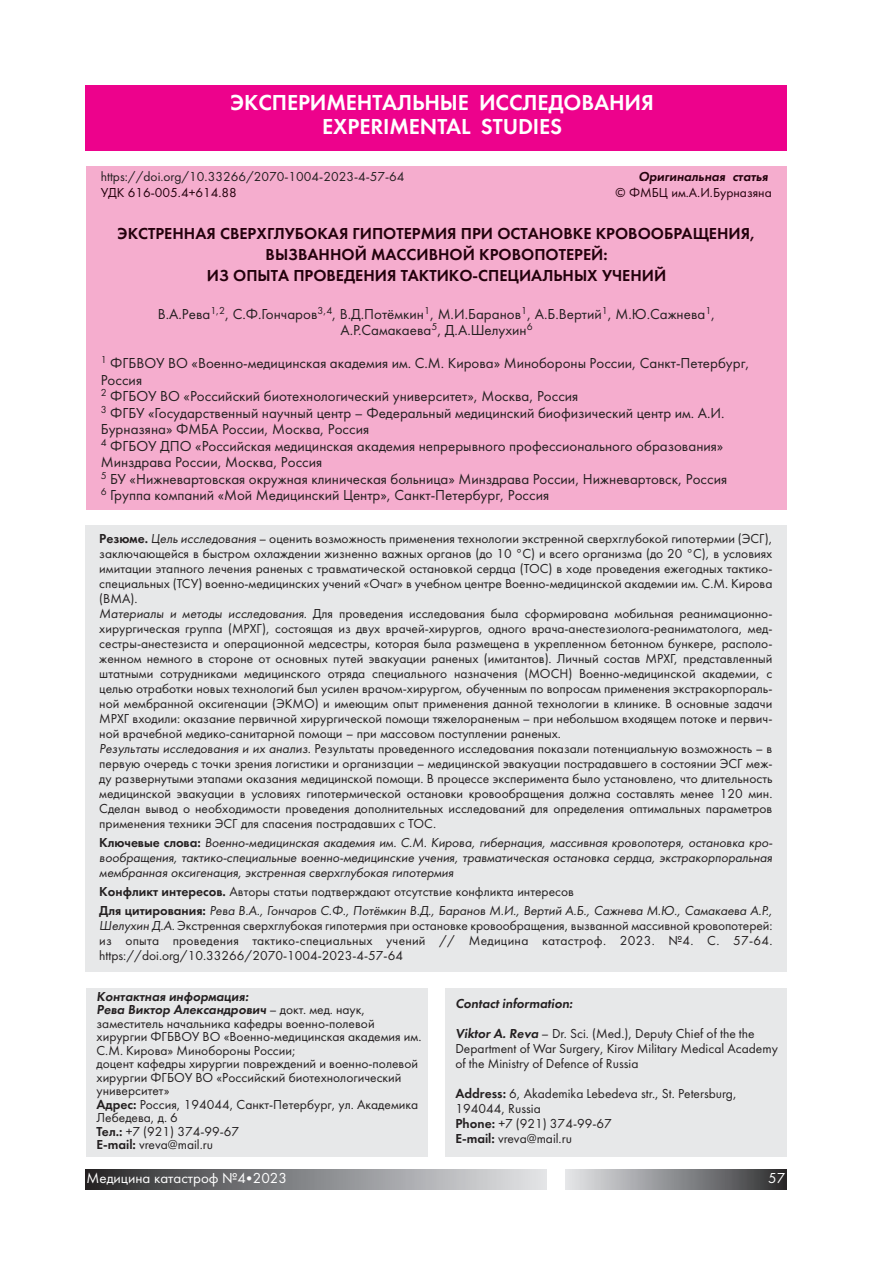
<style>
.page{position:relative;width:893px;height:1263px;background:#fff}
.page>*{position:absolute;margin:0;border:0;box-sizing:border-box;transform-origin:0 0}
.t1{font:22.5px/24px "Futura Demi C";letter-spacing:-.005em;color:#fff;text-align:center}
.t2{font:16.5px/21px "Futura Demi C";color:#23010c;text-align:center}
.t3{font:15px/16.5px "Futura Book C";color:#231f20;text-align:center}
.t4{font:15px "Futura Book C";color:#fff}
.t5{font:13.5px/15px "Futura Book C";color:#231f20}
.t6{font:italic 13.5px/15px "Futura Book C";letter-spacing:-.005em;color:#231f20;text-align:justify}
.t7{font:italic 13.5px/13.5px "Futura Demi C";color:#231f20}
.t8{font:13.5px "Futura Book C";color:#23010c}
.t9{font:italic 13.5px "Futura Demi C";color:#23010c}
.s1{font-family:"Futura Demi C"}
.s2{font-style:italic}
.s3{font-family:"Futura Demi C";font-style:normal}
.s4{font-style:normal}
.s5{font-family:"Futura Book C";font-style:normal}
.s6{font-family:"Futura Demi C";font-style:italic}
</style>
<div class="page">
<div style="left:85px;top:1169px;width:461px;height:21px;background:linear-gradient(to right,#2b2b2d,#e5e6ea)"></div>
<div style="left:566px;top:1169px;width:221px;height:21px;background:linear-gradient(to right,#e5e7ea,#2e2e30)"></div>
<div style="left:85px;top:525px;width:702px;height:447px;background:#e7e8e9"></div>
<div style="left:87px;top:166px;width:700px;height:343px;background:#f5adce"></div>
<div style="left:85px;top:85px;width:702px;height:65px;background:#ed028c"></div>
<div style="left:87px;top:988px;width:341px;height:169px;background:#e7e8e9"></div>
<div style="left:445px;top:988px;width:342px;height:169px;background:#e7e8e9"></div>
<h1 class="t1" style="left:231px;top:91px;width:425px">ЭКСПЕРИМЕНТАЛЬНЫЕ ИССЛЕДОВАНИЯ<br>EXPERIMENTAL STUDIES</h1>
<p class="t5" style="left:101px;top:168px;width:305px">https://doi.org/10.33266/2070-1004-2023-4-57-64</p>
<p class="t9" style="left:638px;top:168px;width:131px">Оригинальная статья</p>
<p class="t8" style="left:101px;top:184px;width:138px">УДК 616-005.4+614.88</p>
<p class="t8" style="left:616px;top:184px;width:158px">© ФМБЦ им.А.И.Бурназяна</p>
<p class="t2" style="left:118px;top:223px;width:639px">ЭКСТРЕННАЯ СВЕРХГЛУБОКАЯ ГИПОТЕРМИЯ ПРИ ОСТАНОВКЕ КРОВООБРАЩЕНИЯ,<br>ВЫЗВАННОЙ МАССИВНОЙ КРОВОПОТЕРЕЙ:<br>ИЗ ОПЫТА ПРОВЕДЕНИЯ ТАКТИКО-СПЕЦИАЛЬНЫХ УЧЕНИЙ</p>
<p class="t3" style="left:158px;top:305px;width:559px">В.А.Рева<sup>1,2</sup>, С.Ф.Гончаров<sup>3,4</sup>, В.Д.Потёмкин<sup>1</sup>, М.И.Баранов<sup>1</sup>, А.Б.Вертий<sup>1</sup>, М.Ю.Сажнева<sup>1</sup>,<br>А.Р.Самакаева<sup>5</sup>, Д.А.Шелухин<sup>6</sup></p>
<p class="t3" style="left:101px;top:355px;width:650px;text-align:left"><sup>1</sup> ФГБВОУ ВО «Военно-медицинская академия им. С.М. Кирова» Минобороны России, Санкт-Петербург, Россия<br><sup>2</sup> ФГБОУ ВО «Российский биотехнологический университет», Москва, Россия<br><sup>3</sup> ФГБУ «Государственный научный центр – Федеральный медицинский биофизический центр им. А.И.<br>Бурназяна» ФМБА России, Москва, Россия<br><sup>4</sup> ФГБОУ ДПО «Российская медицинская академия непрерывного профессионального образования» Минздрава России, Москва, Россия<br><sup>5</sup> БУ «Нижневартовская окружная клиническая больница» Минздрава России, Нижневартовск, Россия<br><sup>6</sup> Группа компаний «Мой Медицинский Центр», Санкт-Петербург, Россия</p>
<p class="t5" style="left:99px;top:530px;width:675px"><span class="s1">Резюме.</span> <span class="s2">Цель исследования</span> – оценить возможность применения технологии экстренной сверхглубокой гипотермии (ЭСГ), заключающейся в быстром охлаждении жизненно важных органов (до 10 °С) и всего организма (до 20 °С), в условиях имитации этапного лечения раненых с травматической остановкой сердца (ТОС) в ходе проведения ежегодных тактико&shy;специальных (ТСУ) военно-медицинских учений «Очаг» в учебном центре Военно-медицинской академии им. С.М. Кирова (ВМА).<br><span class="s2">Материалы и методы исследования.</span> Для проведения исследования была сформирована мобильная реанимационно&shy;хирургическая группа (МРХГ), состоящая из двух врачей-хирургов, одного врача-анестезиолога-реаниматолога, мед&shy;сестры-анестезиста и операционной медсестры, которая была размещена в укрепленном бетонном бункере, располо&shy;женном немного в стороне от основных путей эвакуации раненых (имитантов). Личный состав МРХГ, представленный штатными сотрудниками медицинского отряда специального назначения (МОСН) Военно-медицинской академии, с целью отработки новых технологий был усилен врачом-хирургом, обученным по вопросам применения экстракорпораль&shy;ной мембранной оксигенации (ЭКМО) и имеющим опыт применения данной технологии в клинике. В основные задачи МРХГ входили: оказание первичной хирургической помощи тяжелораненым – при небольшом входящем потоке и первич&shy;ной врачебной медико-санитарной помощи – при массовом поступлении раненых.<br><span class="s2">Результаты исследования и их анализ.</span> Результаты проведенного исследования показали потенциальную возможность – в первую очередь с точки зрения логистики и организации – медицинской эвакуации пострадавшего в состоянии ЭСГ меж&shy;ду развернутыми этапами оказания медицинской помощи. В процессе эксперимента было установлено, что длительность медицинской эвакуации в условиях гипотермической остановки кровообращения должна составлять менее 120 мин.<br>Сделан вывод о необходимости проведения дополнительных исследований для определения оптимальных параметров применения техники ЭСГ для спасения пострадавших с ТОС.</p>
<p class="t6" style="left:99px;top:835px;width:675px"><span class="s3">Ключевые слова:</span> Военно-медицинская академия им. С.М. Кирова, гибернация, массивная кровопотеря, остановка кро&shy;вообращения, тактико-специальные военно-медицинские учения, травматическая остановка сердца, экстракорпоральная мембранная оксигенация, экстренная сверхглубокая гипотермия</p>
<p class="t6" style="left:99px;top:882px;width:675px;line-height:19.2px"><span class="s3">Конфликт интересов.</span> <span class="s4">Авторы статьи подтверждают отсутствие конфликта интересов<br></span><span class="s3">Для цитирования:</span> Рева В.А., Гончаров С.Ф., Потёмкин В.Д., Баранов М.И., Вертий А.Б., Сажнева М.Ю., Самакаева А.Р.,</p>
<p class="t5" style="left:99px;top:918px;width:675px;text-align:justify"><span class="s2">Шелухин Д.А.</span> Экстренная сверхглубокая гипотермия при остановке кровообращения, вызванной массивной кровопотерей: из опыта проведения тактико-специальных учений // Медицина катастроф. 2023. №4. С. 57-64. https://doi.org/10.33266/2070-1004-2023-4-57-64</p>
<p class="t7" style="left:97px;top:989px;width:270px">Контактная информация:<br>Рева Виктор Александрович <span class="s5">– докт. мед. наук,</span></p>
<p class="t5" style="left:97px;top:1016px;width:326px;line-height:13.5px">заместитель начальника кафедры военно-полевой хирургии ФГБВОУ ВО «Военно-медицинская академия им.<br>С.М. Кирова» Минобороны России;<br>доцент кафедры хирургии повреждений и военно-полевой хирургии ФГБОУ ВО «Российский биотехнологический университет»<br><span class="s1">Адрес:</span> Россия, 194044, Санкт-Петербург, ул. Академика Лебедева, д. 6<br><span class="s1">Тел.:</span> +7 (921) 374-99-67<br><span class="s1">E-mail:</span> vreva@mail.ru</p>
<p class="t7" style="left:455px;top:996px;width:119px">Contact information:</p>
<p class="t5" style="left:455px;top:1025px;width:324px"><span class="s6">Viktor A. Reva</span> – Dr. Sci. (Med.), Deputy Chief of the the<br>Department of War Surgery, Kirov Military Medical Academy of the Ministry of Defence of Russia</p>
<p class="t5" style="left:455px;top:1085px;width:283px"><span class="s1">Address:</span> 6, Akademika Lebedeva str., St. Petersburg,<br>194044, Russia<br><span class="s1">Phone:</span> +7 (921) 374-99-67<br><span class="s1">E-mail:</span> vreva@mail.ru</p>
<p class="t4" style="left:87px;top:1169px;width:202px">Медицина катастроф №4•2023</p>
<p class="t4" style="left:768px;top:1169px;width:19px">57</p>
</div>
